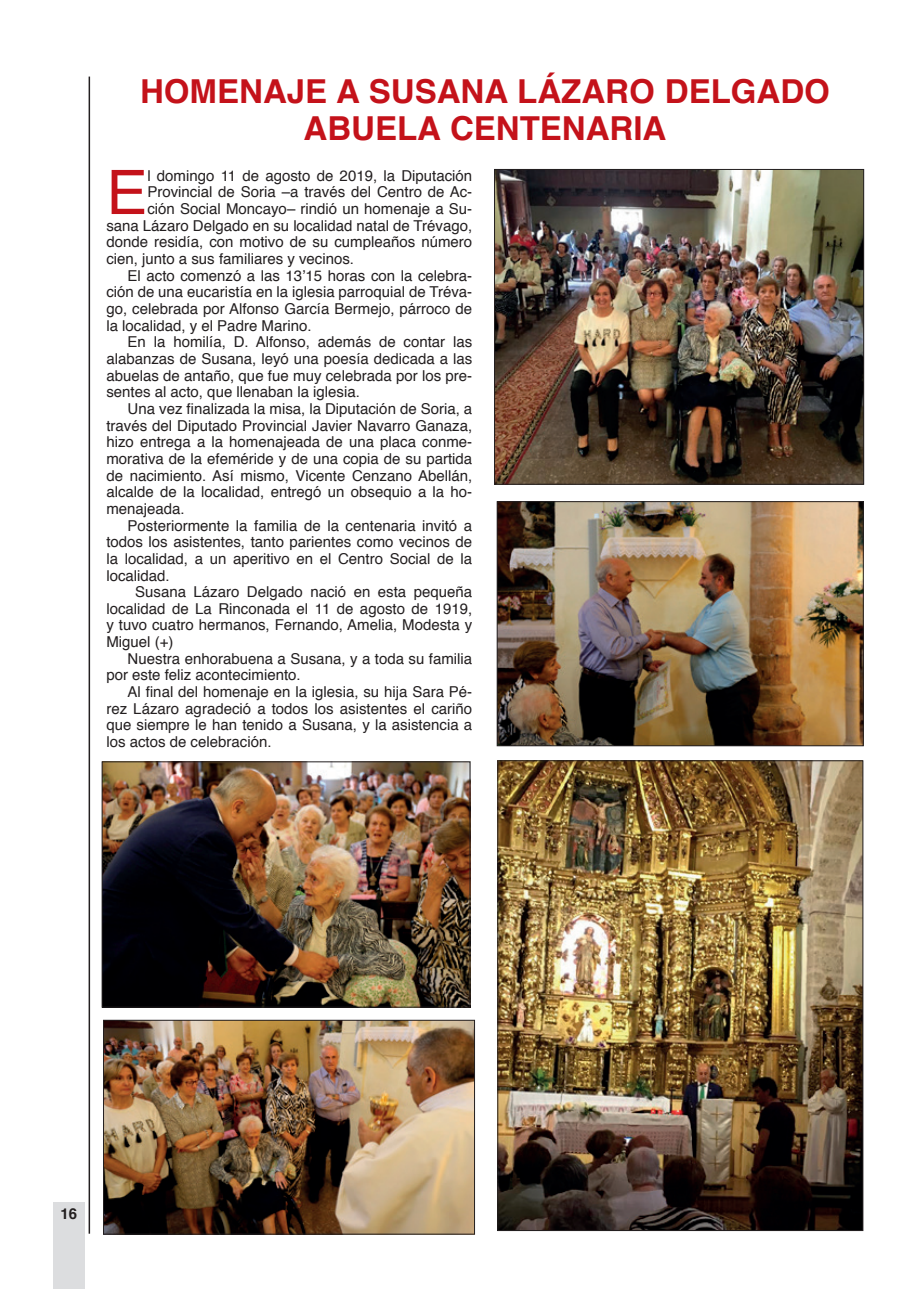
<style>
.page{position:relative;width:919px;height:1289px;background:#fff}
.page>*{position:absolute;margin:0;border:0;box-sizing:border-box;transform-origin:0 0}
.t1{font:61.5px "Helvetica";color:#c4121a}
.t2{font:700 33px/37.5px "Helvetica";color:#c4121a;text-align:center}
.t3{font:15px "Helvetica";color:#231f20}
.t4{font:700 15px "Helvetica";color:#231f20}
</style>
<div class="page">
<div style="left:53px;top:1202px;width:31px;height:86px;background:#dcdddf"></div>
<div style="left:54px;top:1202px;width:31px;height:86px;background:#dcdddf"></div>
<hr style="left:89px;top:77px;width:1px;height:1156px;background:#231f20">
<img style="left:496px;top:171px;width:366px;height:311px">
<div style="left:494px;top:169px;width:370px;height:315px;border:1px solid #231f20"></div>
<img style="left:499px;top:762px;width:362px;height:466px">
<img style="left:104px;top:763px;width:364px;height:242px">
<div style="left:102px;top:761px;width:368px;height:246px;border:1px solid #231f20"></div>
<img style="left:105px;top:1021px;width:368px;height:211px">
<div style="left:103px;top:1019px;width:372px;height:215px;border:1px solid #231f20"></div>
<img style="left:498px;top:503px;width:363px;height:241px">
<div style="left:496px;top:501px;width:367px;height:245px;border:1px solid #231f20"></div>
<h2 class="t2" style="left:140px;top:73px;width:691px">HOMENAJE A SUSANA LÁZARO DELGADO<br>ABUELA CENTENARIA</h2>
<h1 class="t1" style="left:106px;top:145px;width:42px">E</h1>
<p class="t3" style="left:147px;top:164px;width:326px">l domingo 11 de agosto de 2019, la Diputación</p>
<p class="t3" style="left:147px;top:180px;width:326px">Provincial de Soria –a través del Centro de Ac-</p>
<p class="t3" style="left:147px;top:197px;width:326px">ción Social Moncayo– rindió un homenaje a Su-</p>
<p class="t3" style="left:106px;top:214px;width:367px">sana Lázaro Delgado en su localidad natal de Trévago,</p>
<p class="t3" style="left:106px;top:230px;width:367px">donde residía, con motivo de su cumpleaños número</p>
<p class="t3" style="left:106px;top:247px;width:249px">cien, junto a sus familiares y vecinos.</p>
<p class="t3" style="left:128px;top:264px;width:346px">El acto comenzó a las 13’15 horas con la celebra-</p>
<p class="t3" style="left:106px;top:280px;width:367px">ción de una eucaristía en la iglesia parroquial de Tréva-</p>
<p class="t3" style="left:106px;top:297px;width:367px">go, celebrada por Alfonso García Bermejo, párroco de</p>
<p class="t3" style="left:106px;top:314px;width:207px">la localidad, y el Padre Marino.</p>
<p class="t3" style="left:128px;top:330px;width:346px">En la homilía, D. Alfonso, además de contar las</p>
<p class="t3" style="left:106px;top:347px;width:367px">alabanzas de Susana, leyó una poesía dedicada a las</p>
<p class="t3" style="left:106px;top:364px;width:367px">abuelas de antaño, que fue muy celebrada por los pre-</p>
<p class="t3" style="left:106px;top:380px;width:255px">sentes al acto, que llenaban la iglesia.</p>
<p class="t3" style="left:128px;top:397px;width:346px">Una vez finalizada la misa, la Diputación de Soria, a</p>
<p class="t3" style="left:106px;top:414px;width:367px">través del Diputado Provincial Javier Navarro Ganaza,</p>
<p class="t3" style="left:106px;top:430px;width:367px">hizo entrega a la homenajeada de una placa conme-</p>
<p class="t3" style="left:106px;top:447px;width:367px">morativa de la efeméride y de una copia de su partida</p>
<p class="t3" style="left:106px;top:463px;width:367px">de nacimiento. Así mismo, Vicente Cenzano Abellán,</p>
<p class="t3" style="left:106px;top:480px;width:367px">alcalde de la localidad, entregó un obsequio a la ho-</p>
<p class="t3" style="left:106px;top:497px;width:80px">menajeada.</p>
<p class="t3" style="left:128px;top:513px;width:346px">Posteriormente la familia de la centenaria invitó a</p>
<p class="t3" style="left:106px;top:530px;width:367px">todos los asistentes, tanto parientes como vecinos de</p>
<p class="t3" style="left:106px;top:547px;width:367px">la localidad, a un aperitivo en el Centro Social de la</p>
<p class="t3" style="left:106px;top:563px;width:65px">localidad.</p>
<p class="t3" style="left:135px;top:580px;width:338px">Susana Lázaro Delgado nació en esta pequeña</p>
<p class="t3" style="left:106px;top:597px;width:367px">localidad de La Rinconada el 11 de agosto de 1919,</p>
<p class="t3" style="left:106px;top:613px;width:367px">y tuvo cuatro hermanos, Fernando, Amelia, Modesta y</p>
<p class="t3" style="left:106px;top:630px;width:69px">Miguel (+)</p>
<p class="t3" style="left:128px;top:647px;width:346px">Nuestra enhorabuena a Susana, y a toda su familia</p>
<p class="t3" style="left:106px;top:663px;width:196px">por este feliz acontecimiento.</p>
<p class="t3" style="left:128px;top:680px;width:346px">Al final del homenaje en la iglesia, su hija Sara Pé-</p>
<p class="t3" style="left:106px;top:697px;width:367px">rez Lázaro agradeció a todos los asistentes el cariño</p>
<p class="t3" style="left:106px;top:713px;width:367px">que siempre le han tenido a Susana, y la asistencia a</p>
<p class="t3" style="left:106px;top:730px;width:167px">los actos de celebración.</p>
<p class="t4" style="left:61px;top:1201px;width:18px">16</p>
</div>
